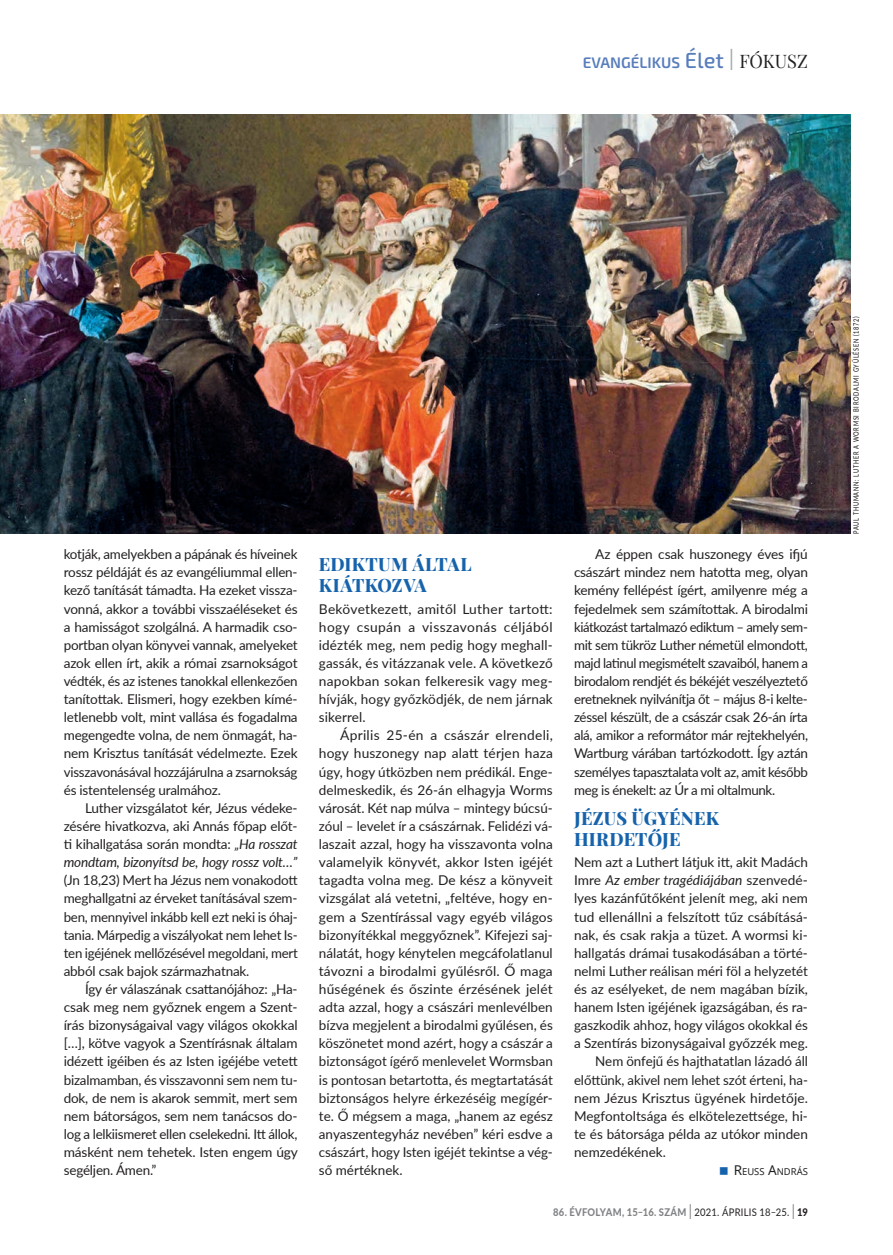
<style>
.page{position:relative;width:893px;height:1255px;background:#fff}
.page>*{position:absolute;margin:0;border:0;box-sizing:border-box;transform-origin:0 0}
.t1{font:800 18px/21.1px "Playfair Display";letter-spacing:.015em;color:#1663ac}
.t2{font:600 15.3px "Exo 2";color:#577dbb}
.t3{font:13.5px/18.1px "Lato";letter-spacing:-.005em;color:#231f20;text-align:justify}
.t4{font:italic 13.5px "Lato";letter-spacing:.005em;color:#231f20}
.t5{font:800 10.5px "Lato";letter-spacing:.025em;color:#808285;scale:.9 1}
.t6{font:9.45px "Noto Sans";color:#231f20}
.t7{font:500 7.5px "Lato";letter-spacing:.13em;color:#231f20;scale:.75 1}
.s1{font-weight:500;font-size:21.9px}
.s2{font-weight:300;font-size:30.6px;color:#a8a9ad}
.s3{font-family:"Playfair Display";font-weight:400;font-size:18.15px;color:#231f20}
.s4{font-style:italic}
.s5{font-style:normal}
.s6{font-size:13.5px}
.s7{font-weight:300;font-size:21px;color:#231f20}
.s8{font-weight:400;color:#231f20}
.s9{color:#231f20}
</style>
<div class="page">
<img style="left:0;top:115px;width:850px;height:418px">
<p class="t2" style="left:583px;top:53px;width:227px">EVANGÉLIKUS <span class="s1">Élet</span> <span class="s2">I</span> <span class="s3">FÓKUSZ</span></p>
<p class="t3" style="left:64px;top:544px;width:235px">kotják, amelyekben a pápának és híveinek rossz példáját és az evangéliummal ellen&shy;kező tanítását támadta. Ha ezeket vissza&shy;vonná, akkor a további visszaéléseket és a hamisságot szolgálná. A harmadik cso&shy;portban olyan könyvei vannak, amelyeket azok ellen írt, akik a római zsarnokságot védték, és az istenes tanokkal ellenkezően tanítottak. Elismeri, hogy ezekben kímé&shy;letlenebb volt, mint vallása és fogadalma megengedte volna, de nem önmagát, ha&shy;nem Krisztus tanítását védelmezte. Ezek visszavonásával hozzájárulna a zsarnokság és istentelenség uralmához.</p>
<p class="t3" style="left:64px;top:798px;width:235px;text-indent:21px">Luther vizsgálatot kér, Jézus védeke&shy;zésére hivatkozva, aki Annás főpap előt&shy;ti kihallgatása során mondta: <span class="s4">„Ha rosszat mondtam, bizonyítsd be, hogy rossz volt…”</span></p>
<p class="t3" style="left:64px;top:870px;width:235px">(Jn 18,23) Mert ha Jézus nem vonakodott meghallgatni az érveket tanításával szem&shy;ben, mennyivel inkább kell ezt neki is óhaj&shy;tania. Márpedig a viszályokat nem lehet Is&shy;ten igéjének mellőzésével megoldani, mert abból csak bajok származhatnak.</p>
<p class="t3" style="left:64px;top:979px;width:236px;text-indent:21px">Így ér válaszának csattanójához: „Ha&shy;csak meg nem győznek engem a Szent&shy;írás bizonyságaival vagy világos okokkal […], kötve vagyok a Szentírásnak általam idézett igéiben és az Isten igéjébe vetett bizalmamban, és visszavonni sem nem tu&shy;dok, de nem is akarok semmit, mert sem nem bátorságos, sem nem tanácsos do&shy;log a lelkiismeret ellen cselekedni. Itt állok, másként nem tehetek. Isten engem úgy segéljen. Ámen.”</p>
<h1 class="t1" style="left:319px;top:552px;width:154px">EDIKTUM ÁLTAL<br>KIÁTKOZVA</h1>
<p class="t3" style="left:319px;top:599px;width:235px">Bekövetkezett, amitől Luther tartott: hogy csupán a visszavonás céljából idézték meg, nem pedig hogy meghall&shy;gassák, és vitázzanak vele. A következő napokban sokan felkeresik vagy meg&shy;hívják, hogy győzködjék, de nem járnak sikerrel.</p>
<p class="t3" style="left:319px;top:725px;width:235px;text-indent:21px">Április 25-én a császár elrendeli, hogy huszonegy nap alatt térjen haza úgy, hogy útközben nem prédikál. Enge&shy;delmeskedik, és 26-án elhagyja Worms városát. Két nap múlva – mintegy búcsú&shy;zóul – levelet ír a császárnak. Felidézi vá&shy;laszait azzal, hogy ha visszavonta volna valamelyik könyvét, akkor Isten igéjét tagadta volna meg. De kész a könyveit vizsgálat alá vetetni, „feltéve, hogy en&shy;gem a Szentírással vagy egyéb világos bizonyítékkal meggyőznek”. Kifejezi saj&shy;nálatát, hogy kénytelen megcáfolatlanul távozni a birodalmi gyűlésről. Ő maga hűségének és őszinte érzésének jelét adta azzal, hogy a császári menlevélben bízva megjelent a birodalmi gyűlésen, és köszönetet mond azért, hogy a császár a biztonságot ígérő menlevelet Wormsban is pontosan betartotta, és megtartatását biztonságos helyre érkezéséig megígér&shy;te. Ő mégsem a maga, „hanem az egész anyaszentegyház nevében” kéri esdve a császárt, hogy Isten igéjét tekintse a vég&shy;ső mértéknek.</p>
<p class="t3" style="left:574px;top:544px;width:235px;text-indent:21px">Az éppen csak huszonegy éves ifjú császárt mindez nem hatotta meg, olyan kemény fellépést ígért, amilyenre még a fejedelmek sem számítottak. A birodalmi kiátkozást tartalmazó ediktum – amely sem&shy;mit sem tükröz Luther németül elmondott, majd latinul megismételt szavaiból, hanem a birodalom rendjét és békéjét veszélyeztető eretneknek nyilvánítja őt – május 8-i kelte&shy;zéssel készült, de a császár csak 26-án írta alá, amikor a reformátor már rejtekhelyén, Wartburg várában tartózkodott. Így aztán személyes tapasztalata volt az, amit később meg is énekelt: az Úr a mi oltalmunk.</p>
<h1 class="t1" style="left:574px;top:806px;width:147px">JÉZUS ÜGYÉNEK<br>HIRDETŐJE</h1>
<p class="t3" style="left:574px;top:852px;width:235px">Nem azt a Luthert látjuk itt, akit Madách</p>
<p class="t4" style="left:574px;top:870px;width:235px"><span class="s5">Imre</span> Az ember tragédiájában <span class="s5">szenvedé-</span></p>
<p class="t3" style="left:574px;top:888px;width:235px">lyes kazánfűtőként jelenít meg, aki nem</p>
<p class="t3" style="left:574px;top:906px;width:235px">tud ellenállni a felszított tűz csábításá-</p>
<p class="t3" style="left:574px;top:925px;width:235px">nak, és csak rakja a tüzet. A wormsi ki-</p>
<p class="t3" style="left:574px;top:943px;width:235px">hallgatás drámai tusakodásában a törté-</p>
<p class="t3" style="left:574px;top:961px;width:235px">nelmi Luther reálisan méri föl a helyzetét</p>
<p class="t3" style="left:574px;top:979px;width:235px">és az esélyeket, de nem magában bízik,</p>
<p class="t3" style="left:574px;top:997px;width:235px">hanem Isten igéjének igazságában, és ra-</p>
<p class="t3" style="left:574px;top:1015px;width:235px">gaszkodik ahhoz, hogy világos okokkal és</p>
<p class="t3" style="left:574px;top:1033px;width:235px">a Szentírás bizonyságaival győzzék meg.</p>
<p class="t3" style="left:595px;top:1051px;width:214px">Nem önfejű és hajthatatlan lázadó áll</p>
<p class="t3" style="left:574px;top:1069px;width:235px">előttünk, akivel nem lehet szót érteni, ha-</p>
<p class="t3" style="left:574px;top:1088px;width:235px">nem Jézus Krisztus ügyének hirdetője.</p>
<p class="t3" style="left:574px;top:1106px;width:235px">Megfontoltsága és elkötelezettsége, hi-</p>
<p class="t3" style="left:574px;top:1124px;width:235px">te és bátorsága példa az utókor minden</p>
<p class="t3" style="left:574px;top:1142px;width:93px">nemzedékének.</p>
<p class="t6" style="left:734px;top:1165px;width:76px"><span class="s6">R</span>EUSS <span class="s6">A</span>NDRÁS</p>
<p class="t5" style="left:553px;top:1203px;width:285px">86. ÉVFOLYAM, 15–16. SZÁM <span class="s7">I</span> <span class="s8">2021. ÁPRILIS 18–25.</span> <span class="s7">I</span> <span class="s9">19</span></p>
<p class="t7" style="left:851px;top:534px;width:292px;rotate:-90deg">PAUL THUMANN: LUTHER A WORMSI BIRODALMI GYŰLÉSEN (1872)</p>
</div>
